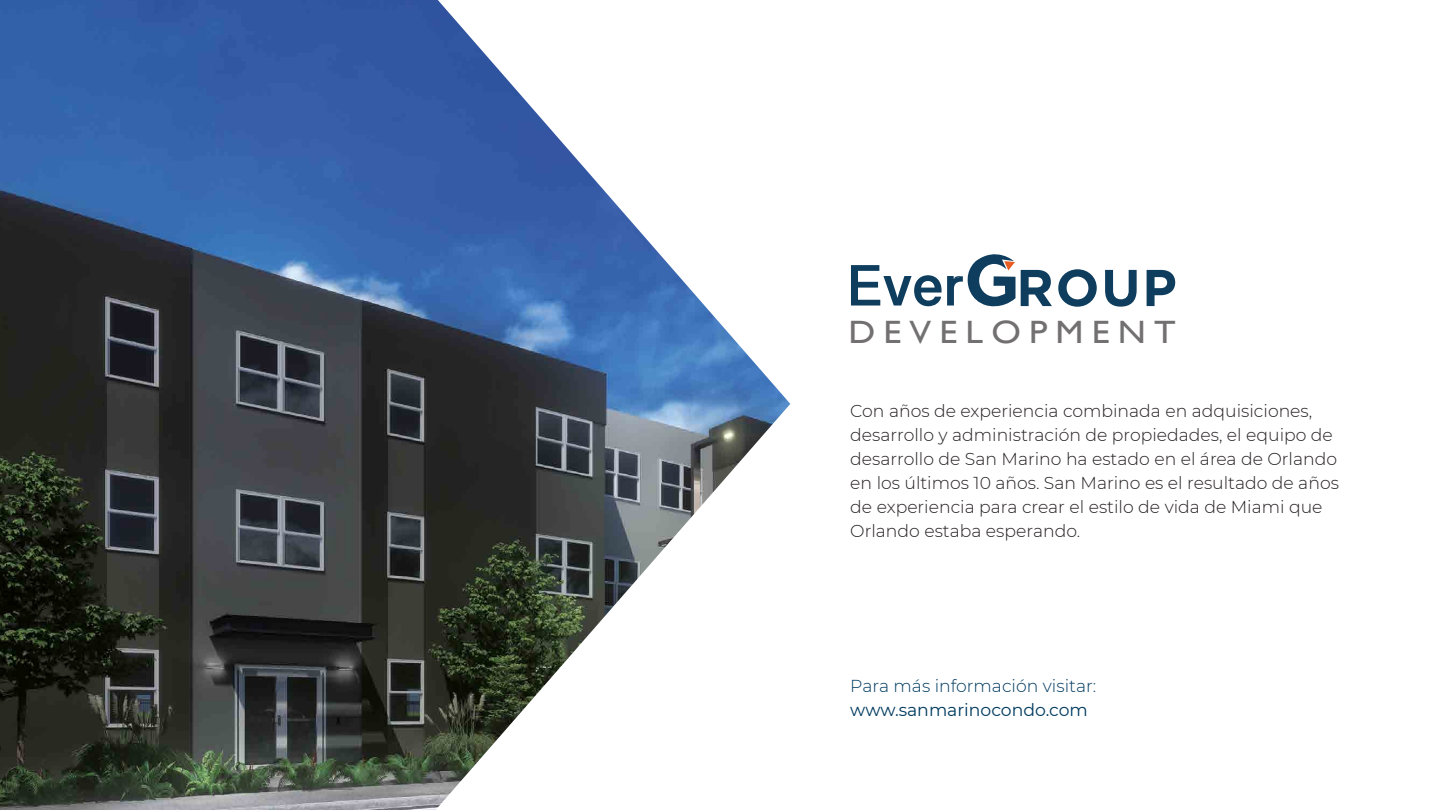
<style>
.page{position:relative;width:1440px;height:810px;background:#fff}
.page>*{position:absolute;margin:0;border:0;box-sizing:border-box;transform-origin:0 0}
.t1{font:700 51.68px "Gotham";color:#0e3d5e}
.t2{font:32.33px "Gill Sans";letter-spacing:.23em;color:#727070;scale:1.11 1}
.t3{font:300 17.25px/24px "Montserrat";color:#241f20}
.t4{font:300 17.25px "Montserrat";color:#003b60}
.t5{font:17.25px "Montserrat";color:#003b60}
</style>
<div class="page">
<img style="left:0;top:0;width:790px;height:810px">
<svg style="left:851px;top:254px;width:165px;height:53px"></svg>
<h1 class="t1" style="left:1016px;top:258px;width:162px">ROUP</h1>
<h2 class="t2" style="left:848px;top:313px;width:297px">DEVELOPMENT</h2>
<p class="t3" style="left:850px;top:398px;width:490px">Con años de experiencia combinada en adquisiciones, desarrollo y administración de propiedades, el equipo de desarrollo de San Marino ha estado en el área de Orlando en los últimos 10 años. San Marino es el resultado de años de experiencia para crear el estilo de vida de Miami que Orlando estaba esperando.</p>
<p class="t4" style="left:850px;top:674px;width:248px">Para más información visitar:</p>
<p class="t5" style="left:850px;top:701px;width:239px">www.sanmarinocondo.com</p>
</div>
